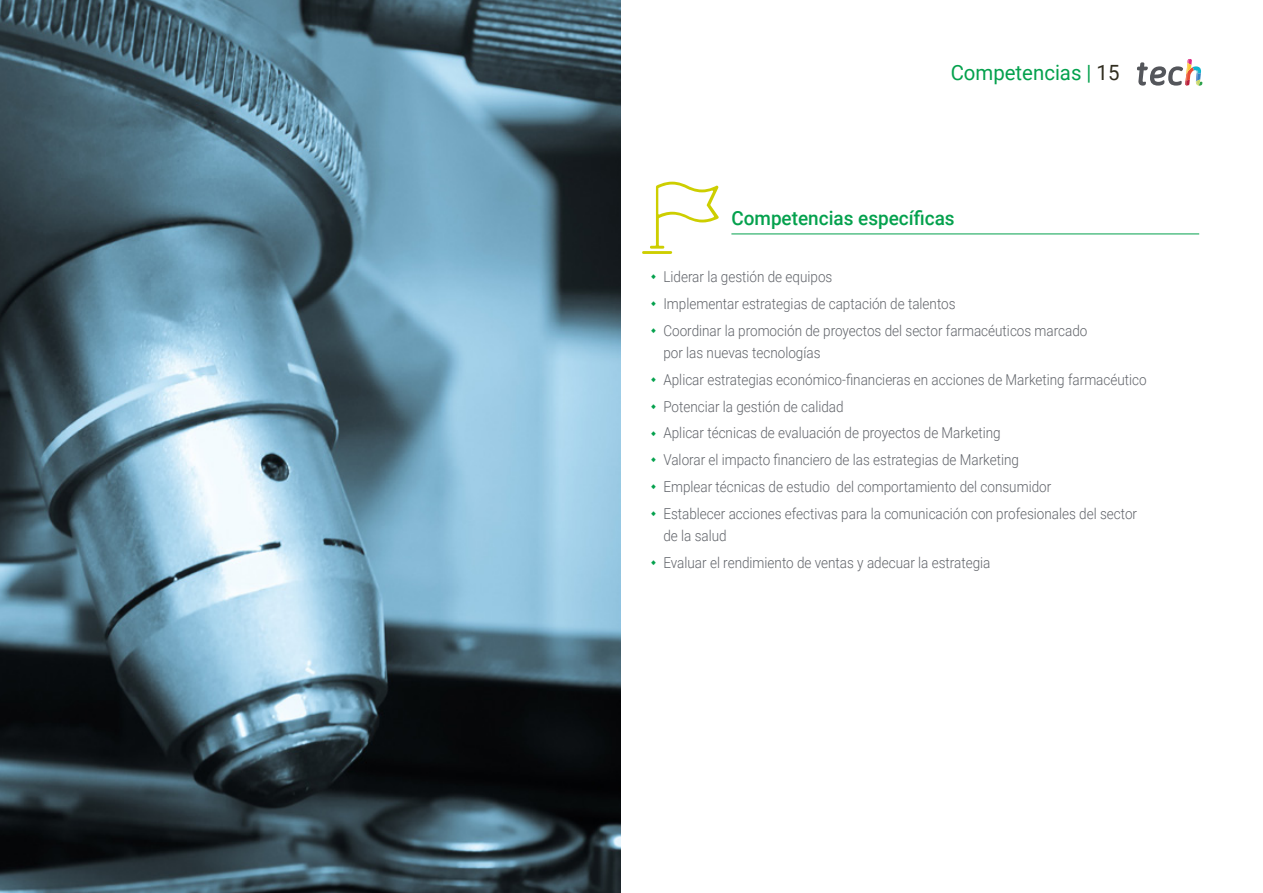
<style>
.page{position:relative;width:1263px;height:893px;background:#fff}
.page>*{position:absolute;margin:0;border:0;box-sizing:border-box;transform-origin:0 0}
.t1{font:21px "Roboto";color:#04a14d}
.t2{font:500 19.5px "Roboto";color:#04a14d}
.t3{font:300 15px/26.7px "Roboto";color:#61646a;scale:.9 1}
.s1{color:#312e20}
</style>
<div class="page">
<svg style="left:1137px;top:59px;width:65px;height:27px"></svg>
<img style="left:0;top:0;width:621px;height:893px">
<hr style="left:731px;top:234px;width:468px;height:1px;background:#04a14d">
<hr style="left:642px;top:251px;width:30px;height:3px;background:#cdce00">
<svg style="left:650px;top:182px;width:69px;height:67px"></svg>
<h1 class="t1" style="left:951px;top:57px;width:170px">Competencias | <span class="s1">15</span></h1>
<h2 class="t2" style="left:731px;top:205px;width:225px">Competencias específicas</h2>
<p class="t3" style="left:663px;top:263px;width:473px">Liderar la gestión de equipos<br>Implementar estrategias de captación de talentos<br>Coordinar la promoción de proyectos del sector farmacéuticos marcado</p>
<p class="t3" style="left:663px;top:339px;width:539px">por las nuevas tecnologías<br>Aplicar estrategias económico-financieras en acciones de Marketing farmacéutico Potenciar la gestión de calidad<br>Aplicar técnicas de evaluación de proyectos de Marketing<br>Valorar el impacto financiero de las estrategias de Marketing<br>Emplear técnicas de estudio del comportamiento del consumidor<br>Establecer acciones efectivas para la comunicación con profesionales del sector</p>
<p class="t3" style="left:663px;top:522px;width:365px">de la salud<br>Evaluar el rendimiento de ventas y adecuar la estrategia</p>
</div>
